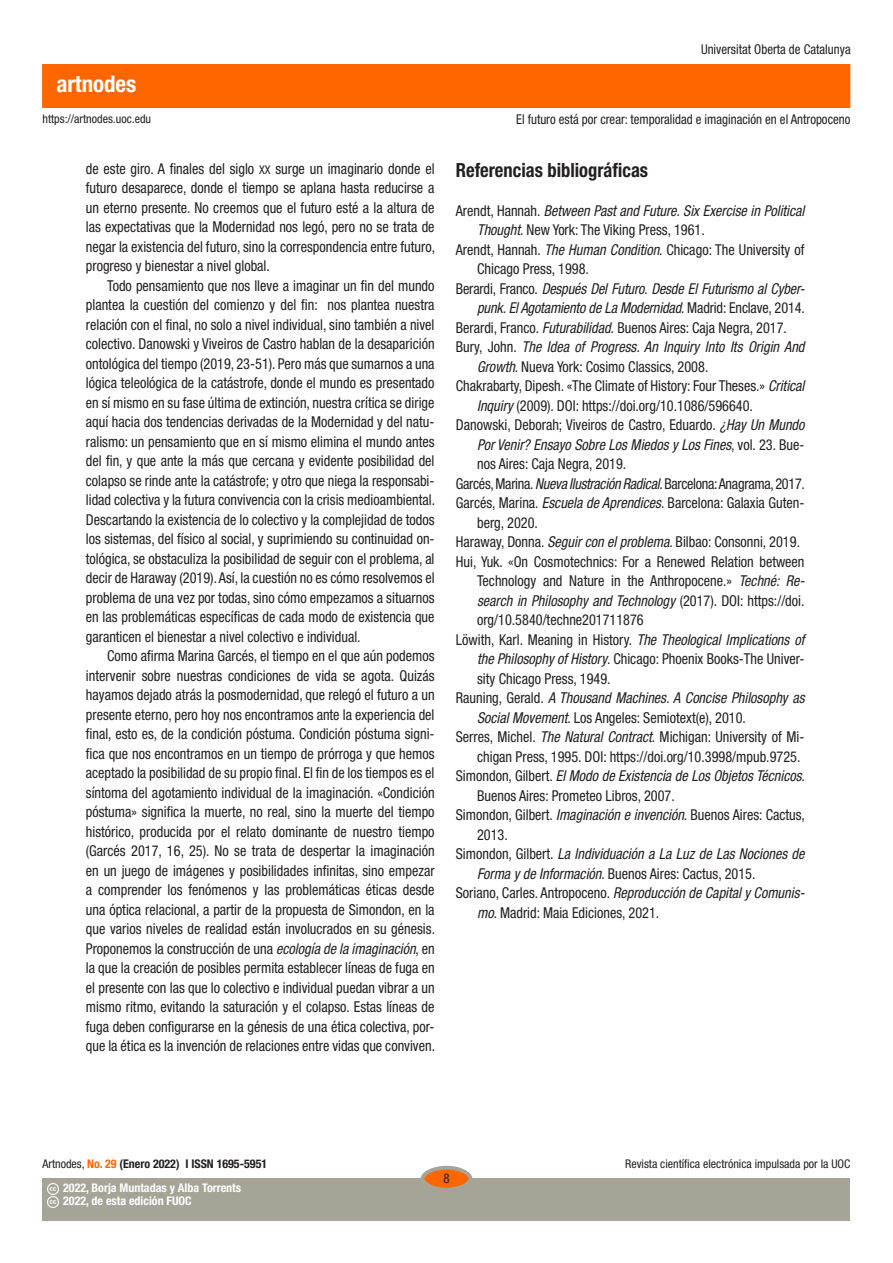
<style>
.page{position:relative;width:893px;height:1263px;background:#fff}
.page>*{position:absolute;margin:0;border:0;box-sizing:border-box;transform-origin:0 0}
.t1{font:700 condensed 22.95px "Helvetica Neue LT Std";color:#fff}
._03_apartat_1{font:700 condensed 19.5px "Helvetica Neue LT Std";color:#231f20;scale:.95 1}
._02_texto_base{font:condensed 15px/19.5px "Helvetica Neue LT Std";color:#231f20;text-align:justify;scale:.95 1}
._04_biblio{font:condensed 15px/19.5px "Helvetica Neue LT Std";color:#231f20;scale:.95 1}
._04_biblio-2{font:italic condensed 15px/19.5px "Helvetica Neue LT Std";color:#231f20;scale:.95 1}
._04_biblio-3{font:condensed 15px "Helvetica Neue LT Std";letter-spacing:-.02em;color:#231f20;scale:.95 1}
.t2{font:condensed 13.5px "Helvetica Neue LT Std";color:#231f20;scale:.95 1}
.t3{font:condensed 12px "Helvetica Neue LT Std";color:#231f20}
.t4{font:700 condensed 12px/13.5px "Helvetica Neue LT Std";color:#fff}
.t5{font:700 condensed 12px "Helvetica Neue LT Std";color:#231f20}
.s1{font-size:12px}
.s2{font-style:italic}
.s3{font-style:normal}
.s4{font-weight:400}
.s5{color:#f60}
</style>
<div class="page">
<div style="left:43px;top:65px;width:807px;height:42px;background:#f60"></div>
<div style="left:43px;top:1178px;width:807px;height:42px;background:#a6a397"></div>
<div style="left:422px;top:1168px;width:48px;height:21px;background:#f60;border-radius:50%"></div>
<div style="left:421px;top:1166px;width:51px;height:25px;border:4px solid #a6a397;border-radius:50%"></div>
<svg style="left:47px;top:1183px;width:11px;height:25px"></svg>
<h1 class="t1" style="left:56px;top:69px;width:81px">artnodes</h1>
<p class="t2" style="left:701px;top:42px;width:159px">Universitat Oberta de Catalunya</p>
<p class="t3" style="left:43px;top:112px;width:110px">https://artnodes.uoc.edu</p>
<p class="t2" style="left:516px;top:112px;width:353px">El futuro está por crear: temporalidad e imaginación en el Antropoceno</p>
<p class="_02_texto_base" style="left:86px;top:158px;width:369px">de este giro. A finales del siglo <span class="s1">XX</span> surge un imaginario donde el futuro desaparece, donde el tiempo se aplana hasta reducirse a un eterno presente. No creemos que el futuro esté a la altura de las expectativas que la Modernidad nos legó, pero no se trata de negar la existencia del futuro, sino la correspondencia entre futuro, progreso y bienestar a nivel global.</p>
<p class="_02_texto_base" style="left:86px;top:275px;width:369px;text-indent:21px">Todo pensamiento que nos lleve a imaginar un fin del mundo plantea la cuestión del comienzo y del fin: nos plantea nuestra relación con el final, no solo a nivel individual, sino también a nivel colectivo. Danowski y Viveiros de Castro hablan de la desaparición ontológica del tiempo (2019, 23-51). Pero más que sumarnos a una lógica teleológica de la catástrofe, donde el mundo es presentado en sí mismo en su fase última de extinción, nuestra crítica se dirige aquí hacia dos tendencias derivadas de la Modernidad y del natu&shy;ralismo: un pensamiento que en sí mismo elimina el mundo antes del fin, y que ante la más que cercana y evidente posibilidad del colapso se rinde ante la catástrofe; y otro que niega la responsabi&shy;lidad colectiva y la futura convivencia con la crisis medioambiental.<br>Descartando la existencia de lo colectivo y la complejidad de todos los sistemas, del físico al social, y suprimiendo su continuidad on&shy;tológica, se obstaculiza la posibilidad de seguir con el problema, al decir de Haraway (2019). Así, la cuestión no es cómo resolvemos el problema de una vez por todas, sino cómo empezamos a situarnos en las problemáticas específicas de cada modo de existencia que garanticen el bienestar a nivel colectivo e individual.</p>
<p class="_02_texto_base" style="left:86px;top:646px;width:369px;text-indent:21px">Como afirma Marina Garcés, el tiempo en el que aún podemos intervenir sobre nuestras condiciones de vida se agota. Quizás hayamos dejado atrás la posmodernidad, que relegó el futuro a un presente eterno, pero hoy nos encontramos ante la experiencia del final, esto es, de la condición póstuma. Condición póstuma signi&shy;fica que nos encontramos en un tiempo de prórroga y que hemos aceptado la posibilidad de su propio final. El fin de los tiempos es el síntoma del agotamiento individual de la imaginación. «Condición póstuma» significa la muerte, no real, sino la muerte del tiempo histórico, producida por el relato dominante de nuestro tiempo (Garcés 2017, 16, 25). No se trata de despertar la imaginación en un juego de imágenes y posibilidades infinitas, sino empezar a comprender los fenómenos y las problemáticas éticas desde una óptica relacional, a partir de la propuesta de Simondon, en la que varios niveles de realidad están involucrados en su génesis.<br>Proponemos la construcción de una <span class="s2">ecología de la imaginación</span>, en la que la creación de posibles permita establecer líneas de fuga en el presente con las que lo colectivo e individual puedan vibrar a un mismo ritmo, evitando la saturación y el colapso. Estas líneas de fuga deben configurarse en la génesis de una ética colectiva, por&shy;que la ética es la invención de relaciones entre vidas que conviven.</p>
<h2 class="_03_apartat_1" style="left:456px;top:158px;width:204px">Referencias bibliográficas</h2>
<p class="_04_biblio-2" style="left:477px;top:201px;width:346px;text-indent:-21px"><span class="s3">Arendt, Hannah.</span> Between Past and Future. Six Exercise in Political<br>Thought<span class="s3">. New York: The Viking Press, 1961.</span></p>
<p class="_04_biblio" style="left:477px;top:240px;width:346px;text-indent:-21px">Arendt, Hannah. <span class="s2">The Human Condition</span>. Chicago: The University of<br>Chicago Press, 1998.</p>
<p class="_04_biblio-2" style="left:456px;top:279px;width:369px;text-align:right"><span class="s3">Berardi, Franco.</span> Después Del Futuro. Desde El Futurismo al Cyber&shy;punk. El Agotamiento de La Modernidad<span class="s3">. Madrid: Enclave, 2014.</span></p>
<p class="_04_biblio" style="left:456px;top:318px;width:350px">Berardi, Franco. <span class="s2">Futurabilidad.</span> Buenos Aires: Caja Negra, 2017.</p>
<p class="_04_biblio-2" style="left:477px;top:338px;width:346px;text-indent:-21px"><span class="s3">Bury, John.</span> The Idea of Progress. An Inquiry Into Its Origin And<br>Growth<span class="s3">. Nueva York: Cosimo Classics, 2008.</span></p>
<p class="_04_biblio" style="left:477px;top:376px;width:346px;text-indent:-21px">Chakrabarty, Dipesh. «The Climate of History: Four Theses.» <span class="s2">Critical<br>Inquiry</span> (2009). DOI: https://doi.org/10.1086/596640.</p>
<p class="_04_biblio" style="left:477px;top:415px;width:346px;text-align:justify;text-indent:-21px">Danowski, Deborah; Viveiros de Castro, Eduardo. <span class="s2">¿Hay Un Mundo Por Venir? Ensayo Sobre Los Miedos y Los Fines</span>, vol. 23. Bue&shy;nos Aires: Caja Negra, 2019.</p>
<p class="_04_biblio-3" style="left:456px;top:475px;width:369px">Garcés, Marina. <span class="s2">Nueva Ilustración Radical</span>. Barcelona: Anagrama, 2017.</p>
<p class="_04_biblio" style="left:477px;top:493px;width:346px;text-indent:-21px">Garcés, Marina. <span class="s2">Escuela de Aprendices</span>. Barcelona: Galaxia Guten&shy;berg, 2020.</p>
<p class="_04_biblio" style="left:456px;top:532px;width:364px">Haraway, Donna. <span class="s2">Seguir con el problema</span>. Bilbao: Consonni, 2019.</p>
<p class="_04_biblio" style="left:477px;top:552px;width:346px;text-align:justify;text-indent:-21px">Hui, Yuk. «On Cosmotechnics: For a Renewed Relation between Technology and Nature in the Anthropocene.» <span class="s2">Techné: Re&shy;search in Philosophy and Technology</span> (2017). DOI: https://doi. org/10.5840/techne201711876</p>
<p class="_04_biblio" style="left:477px;top:630px;width:346px;text-align:justify;text-indent:-21px">Löwith, Karl. Meaning in History. <span class="s2">The Theological Implications of the Philosophy of History</span>. Chicago: Phoenix Books-The Univer&shy;sity Chicago Press, 1949.</p>
<p class="_04_biblio-2" style="left:477px;top:689px;width:346px;text-indent:-21px"><span class="s3">Rauning, Gerald.</span> A Thousand Machines. A Concise Philosophy as<br>Social Movement<span class="s3">. Los Angeles: Semiotext(e), 2010.</span></p>
<p class="_04_biblio" style="left:456px;top:727px;width:369px;text-align:right">Serres, Michel. <span class="s2">The Natural Contract</span>. Michigan: University of Mi&shy;chigan Press, 1995. DOI: https://doi.org/10.3998/mpub.9725.</p>
<p class="_04_biblio" style="left:477px;top:766px;width:347px;text-indent:-21px">Simondon, Gilbert. <span class="s2">El Modo de Existencia de Los Objetos Técnicos</span>.<br>Buenos Aires: Prometeo Libros, 2007.</p>
<p class="_04_biblio" style="left:477px;top:805px;width:347px;text-indent:-21px">Simondon, Gilbert. <span class="s2">Imaginación e invención</span>. Buenos Aires: Cactus,<br>2013.</p>
<p class="_04_biblio-2" style="left:477px;top:845px;width:346px;text-indent:-21px"><span class="s3">Simondon, Gilbert.</span> La Individuación a La Luz de Las Nociones de<br>Forma y de Información<span class="s3">. Buenos Aires: Cactus, 2015.</span></p>
<p class="_04_biblio" style="left:477px;top:883px;width:346px;text-indent:-21px">Soriano, Carles. Antropoceno. <span class="s2">Reproducción de Capital y Comunis&shy;mo</span>. Madrid: Maia Ediciones, 2021.</p>
<p class="t5" style="left:43px;top:1157px;width:226px"><span class="s4">Artnodes,</span> <span class="s5">No. 29</span> (Enero 2022) I ISSN 1695-5951</p>
<p class="t3" style="left:625px;top:1157px;width:227px">Revista científica electrónica impulsada por la UOC</p>
<p class="t4" style="left:63px;top:1181px;width:179px">2022, Borja Muntadas y Alba Torrents<br>2022, de esta edición FUOC</p>
<p class="t2" style="left:443px;top:1171px;width:8px">8</p>
</div>
